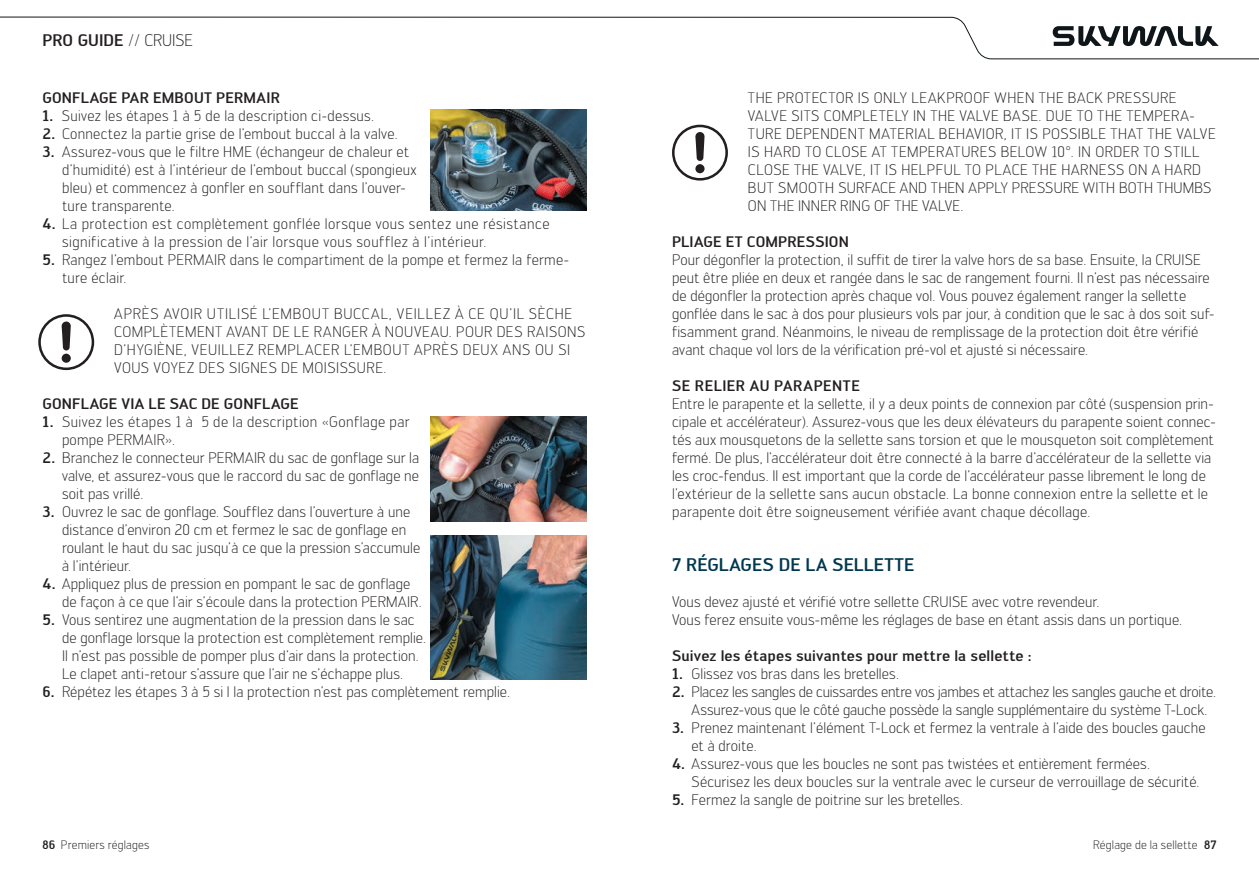
<style>
.page{position:relative;width:1259px;height:893px;background:#fff}
.page>*{position:absolute;margin:0;border:0;box-sizing:border-box;transform-origin:0 0}
.t1{font:500 18px "Engel";letter-spacing:.01em;color:#003750}
.t2{font:500 16.5px "Engel";color:#231f20}
.t3{font:300 15px/18px "Engel";letter-spacing:.01em;color:#231f20}
.t4{font:300 15px/18px "Engel";letter-spacing:.03em;color:#231f20}
.t5{font:300 15px/18px "Engel";letter-spacing:.045em;color:#231f20}
.t6{font:500 15px "Engel";letter-spacing:.01em;color:#231f20}
.t7{font:500 15px "Engel";letter-spacing:.035em;color:#231f20}
.t8{font:300 12px "Engel";letter-spacing:.015em;color:#231f20}
.s1{font-weight:300}
.s2{font-weight:500}
</style>
<div class="page">
<svg style="left:0;top:17px;width:1259px;height:42px"></svg>
<svg style="left:61px;top:321px;width:10px;height:29px"></svg>
<div style="left:62px;top:354px;width:9px;height:9px;background:#231f20;border-radius:50%"></div>
<div style="left:38px;top:314px;width:56px;height:56px;border:3px solid #231f20;border-radius:50%"></div>
<svg style="left:695px;top:132px;width:9px;height:29px"></svg>
<div style="left:695px;top:164px;width:9px;height:9px;background:#231f20;border-radius:50%"></div>
<div style="left:672px;top:125px;width:56px;height:56px;border:3px solid #231f20;border-radius:50%"></div>
<img style="left:430px;top:110px;width:157px;height:101px">
<img style="left:430px;top:416px;width:157px;height:106px">
<img style="left:430px;top:535px;width:157px;height:144px">
<p class="t2" style="left:43px;top:30px;width:152px">PRO GUIDE <span class="s1">// CRUISE</span></p>
<p class="t6" style="left:43px;top:89px;width:239px">GONFLAGE PAR EMBOUT PERMAIR</p>
<p class="t3" style="left:43px;top:107px;width:333px"><span class="s2">1.</span> Suivez les étapes 1 à 5 de la description ci-dessus.</p>
<p class="t3" style="left:43px;top:125px;width:357px"><span class="s2">2.</span> Connectez la partie grise de l’embout buccal à la valve.</p>
<p class="t3" style="left:62px;top:143px;width:356px;text-indent:-19px"><span class="s2">3.</span> Assurez-vous que le filtre HME (échangeur de chaleur et d’humidité) est à l’intérieur de l’embout buccal (spongieux bleu) et commencez à gonfler en soufflant dans l’ouver&shy;ture transparente.</p>
<p class="t4" style="left:62px;top:215px;width:489px;text-indent:-20px"><span class="s2">4.</span> La protection est complètement gonflée lorsque vous sentez une résistance significative à la pression de l’air lorsque vous soufflez à l’intérieur.</p>
<p class="t3" style="left:62px;top:251px;width:509px;text-indent:-20px"><span class="s2">5.</span> Rangez l’embout PERMAIR dans le compartiment de la pompe et fermez la ferme&shy;ture éclair.</p>
<p class="t5" style="left:114px;top:305px;width:473px">APRÈS AVOIR UTILISÉ L’EMBOUT BUCCAL, VEILLEZ À CE QU’IL SÈCHE COMPLÈTEMENT AVANT DE LE RANGER À NOUVEAU. POUR DES RAISONS D’HYGIÈNE, VEUILLEZ REMPLACER L’EMBOUT APRÈS DEUX ANS OU SI VOUS VOYEZ DES SIGNES DE MOISISSURE.</p>
<p class="t6" style="left:43px;top:395px;width:258px">GONFLAGE VIA LE SAC DE GONFLAGE</p>
<p class="t3" style="left:62px;top:413px;width:349px;text-indent:-20px"><span class="s2">1.</span> Suivez les étapes 1 à 5 de la description «Gonflage par pompe PERMAIR».</p>
<p class="t3" style="left:62px;top:449px;width:359px;text-align:justify;text-indent:-20px"><span class="s2">2.</span> Branchez le connecteur PERMAIR du sac de gonflage sur la valve, et assurez-vous que le raccord du sac de gonflage ne soit pas vrillé.</p>
<p class="t3" style="left:62px;top:503px;width:360px;text-indent:-20px"><span class="s2">3.</span> Ouvrez le sac de gonflage. Soufflez dans l’ouverture à une distance d’environ 20 cm et fermez le sac de gonflage en roulant le haut du sac jusqu’à ce que la pression s’accumule à l’intérieur.</p>
<p class="t3" style="left:62px;top:575px;width:361px;text-indent:-20px"><span class="s2">4.</span> Appliquez plus de pression en pompant le sac de gonflage de façon à ce que l’air s’écoule dans la protection PERMAIR.</p>
<p class="t3" style="left:62px;top:611px;width:365px;text-indent:-20px"><span class="s2">5.</span> Vous sentirez une augmentation de la pression dans le sac de gonflage lorsque la protection est complètement remplie.<br>Il n’est pas possible de pomper plus d’air dans la protection.<br>Le clapet anti-retour s’assure que l’air ne s’échappe plus.</p>
<p class="t3" style="left:43px;top:683px;width:469px"><span class="s2">6.</span> Répétez les étapes 3 à 5 si l la protection n’est pas complètement remplie.</p>
<p class="t4" style="left:748px;top:89px;width:469px">THE PROTECTOR IS ONLY LEAKPROOF WHEN THE BACK PRESSURE VALVE SITS COMPLETELY IN THE VALVE BASE. DUE TO THE TEMPERA-TURE DEPENDENT MATERIAL BEHAVIOR, IT IS POSSIBLE THAT THE VALVE IS HARD TO CLOSE AT TEMPERATURES BELOW 10°. IN ORDER TO STILL CLOSE THE VALVE, IT IS HELPFUL TO PLACE THE HARNESS ON A HARD BUT SMOOTH SURFACE AND THEN APPLY PRESSURE WITH BOTH THUMBS ON THE INNER RING OF THE VALVE.</p>
<p class="t6" style="left:672px;top:233px;width:178px">PLIAGE ET COMPRESSION</p>
<p class="t3" style="left:672px;top:251px;width:544px">Pour dégonfler la protection, il suffit de tirer la valve hors de sa base. Ensuite, la CRUISE peut être pliée en deux et rangée dans le sac de rangement fourni. Il n’est pas nécessaire de dégonfler la protection après chaque vol. Vous pouvez également ranger la sellette gonflée dans le sac à dos pour plusieurs vols par jour, à condition que le sac à dos soit suf&shy;fisamment grand. Néanmoins, le niveau de remplissage de la protection doit être vérifié avant chaque vol lors de la vérification pré-vol et ajusté si nécessaire.</p>
<p class="t7" style="left:672px;top:377px;width:189px">SE RELIER AU PARAPENTE</p>
<p class="t3" style="left:672px;top:395px;width:545px">Entre le parapente et la sellette, il y a deux points de connexion par côté (suspension prin&shy;cipale et accélérateur). Assurez-vous que les deux élévateurs du parapente soient connec&shy;tés aux mousquetons de la sellette sans torsion et que le mousqueton soit complètement fermé. De plus, l’accélérateur doit être connecté à la barre d’accélérateur de la sellette via les croc-fendus. Il est important que la corde de l’accélérateur passe librement le long de l’extérieur de la sellette sans aucun obstacle. La bonne connexion entre la sellette et le parapente doit être soigneusement vérifiée avant chaque décollage.</p>
<p class="t1" style="left:672px;top:554px;width:244px">7 RÉGLAGES DE LA SELLETTE</p>
<p class="t3" style="left:672px;top:593px;width:511px">Vous devez ajusté et vérifié votre sellette CRUISE avec votre revendeur.<br>Vous ferez ensuite vous-même les réglages de base en étant assis dans un portique.</p>
<p class="t6" style="left:672px;top:647px;width:361px">Suivez les étapes suivantes pour mettre la sellette :</p>
<p class="t3" style="left:672px;top:665px;width:228px"><span class="s2">1.</span> Glissez vos bras dans les bretelles.</p>
<p class="t3" style="left:691px;top:683px;width:526px;text-indent:-20px"><span class="s2">2.</span> Placez les sangles de cuissardes entre vos jambes et attachez les sangles gauche et droite.<br>Assurez-vous que le côté gauche possède la sangle supplémentaire du système T-Lock.</p>
<p class="t3" style="left:691px;top:719px;width:515px;text-indent:-20px"><span class="s2">3.</span> Prenez maintenant l’élément T-Lock et fermez la ventrale à l’aide des boucles gauche et à droite.</p>
<p class="t3" style="left:691px;top:755px;width:509px;text-indent:-20px"><span class="s2">4.</span> Assurez-vous que les boucles ne sont pas twistées et entièrement fermées.<br>Sécurisez les deux boucles sur la ventrale avec le curseur de verrouillage de sécurité.</p>
<p class="t3" style="left:672px;top:791px;width:292px"><span class="s2">5.</span> Fermez la sangle de poitrine sur les bretelles.</p>
<p class="t8" style="left:43px;top:838px;width:108px"><span class="s2">86</span> Premiers réglages</p>
<p class="t8" style="left:1093px;top:838px;width:125px">Réglage de la sellette <span class="s2">87</span></p>
</div>
